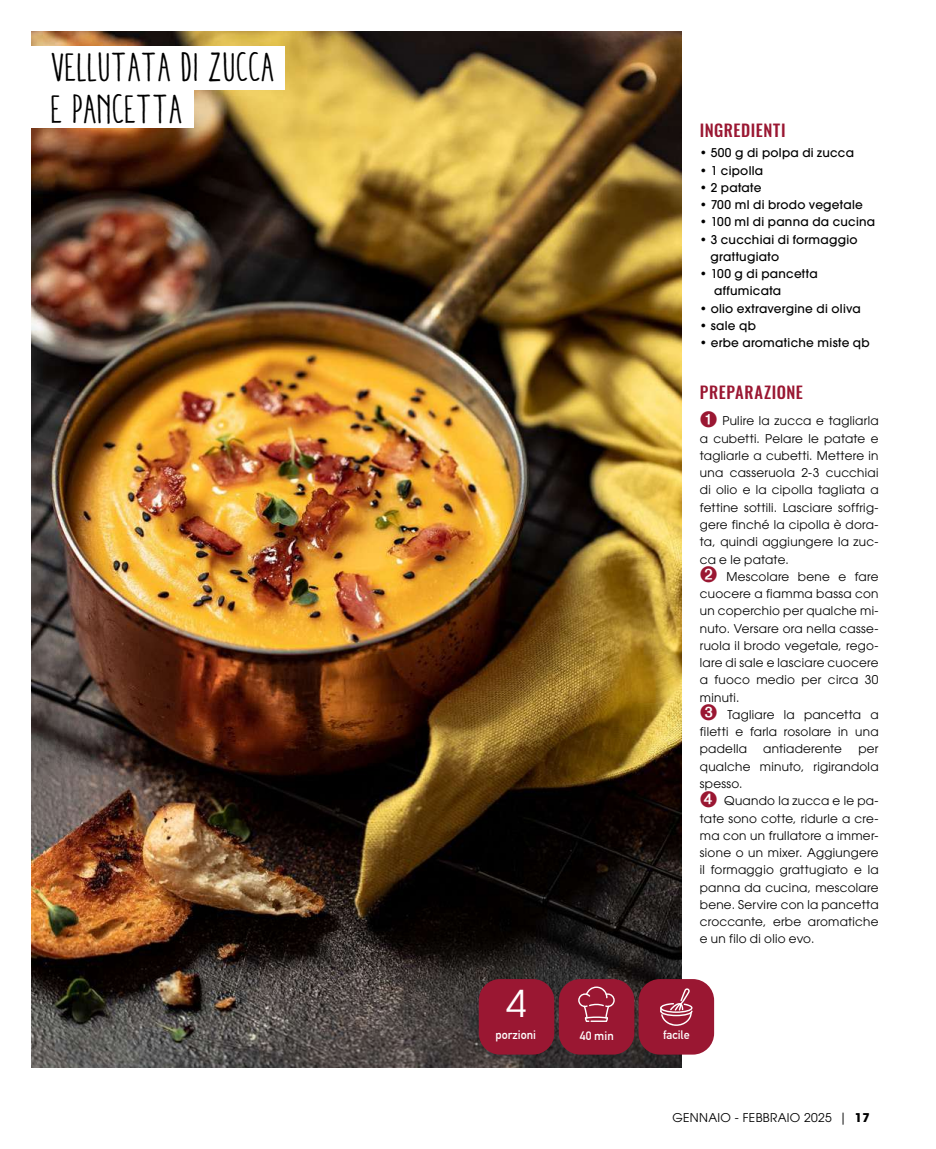
<style>
.page{position:relative;width:936px;height:1149px;background:#fff}
.page>*{position:absolute;margin:0;border:0;box-sizing:border-box;transform-origin:0 0}
.t1{font:condensed 40.5px/42px "Aracne";color:#000}
.t2{font:37.05px "Avant Garde LT";color:#fff}
.t3{font:500 16.5px "Oswald";letter-spacing:.035em;color:#9a1732}
.t4{font:12px/17.2px "ITC Avant Garde Std";letter-spacing:.025em;color:#000}
.t5{font:500 12px/17.2px "ITC Avant Garde Std";letter-spacing:.025em;color:#000}
.t6{font:700 12px "DIN Alternate";color:#fff}
.s1{color:#9a1732}
.s2{font-weight:700}
</style>
<div class="page">
<img style="left:32px;top:31px;width:649px;height:1036px">
<div style="left:28px;top:46px;width:257px;height:43px;background:#fff"></div>
<div style="left:28px;top:87px;width:166px;height:41px;background:#fff"></div>
<div style="left:638px;top:978px;width:76px;height:76px;background:#9a1732;border-radius:21px"></div>
<svg style="left:660px;top:988px;width:32px;height:37px"></svg>
<div style="left:478px;top:978px;width:76px;height:76px;background:#9a1732;border-radius:21px"></div>
<div style="left:558px;top:978px;width:76px;height:76px;background:#9a1732;border-radius:21px"></div>
<svg style="left:578px;top:986px;width:36px;height:35px"></svg>
<h1 class="t1" style="left:52px;top:45px;width:225px">VELLUTATA DI ZUCCA<br>E PANCETTA</h1>
<h3 class="t3" style="left:699px;top:119px;width:87px">INGREDIENTI</h3>
<p class="t5" style="left:699px;top:144px;width:156px">• 500 g di polpa di zucca</p>
<p class="t5" style="left:699px;top:161px;width:65px">• 1 cipolla</p>
<p class="t5" style="left:699px;top:179px;width:63px">• 2 patate</p>
<p class="t5" style="left:699px;top:196px;width:164px">• 700 ml di brodo vegetale</p>
<p class="t5" style="left:699px;top:213px;width:177px">• 100 ml di panna da cucina</p>
<p class="t5" style="left:710px;top:230px;width:149px;text-indent:-11px">• 3 cucchiai di formaggio grattugiato</p>
<p class="t5" style="left:714px;top:265px;width:105px;text-indent:-14px">• 100 g di pancetta affumicata</p>
<p class="t5" style="left:699px;top:299px;width:162px">• olio extravergine di oliva</p>
<p class="t5" style="left:699px;top:317px;width:58px">• sale qb</p>
<p class="t5" style="left:699px;top:334px;width:171px">• erbe aromatiche miste qb</p>
<h3 class="t3" style="left:699px;top:380px;width:104px">PREPARAZIONE</h3>
<p class="t4" style="left:699px;top:412px;width:180px"><span class="s1">➊</span> Pulire la zucca e tagliarla a cubetti. Pelare le patate e tagliarle a cubetti. Mettere in una casseruola 2-3 cucchiai di olio e la cipolla tagliata a fettine sottili. Lasciare soffrig&shy;gere finché la cipolla è dora&shy;ta, quindi aggiungere la zuc&shy;ca e le patate.<br><span class="s1">➋</span> Mescolare bene e fare cuocere a fiamma bassa con un coperchio per qualche mi&shy;nuto. Versare ora nella casse&shy;ruola il brodo vegetale, rego&shy;lare di sale e lasciare cuocere a fuoco medio per circa 30 minuti.<br><span class="s1">➌</span> Tagliare la pancetta a filetti e farla rosolare in una padella</p>
<p class="t4" style="left:763px;top:740px;width:80px">antiaderente</p>
<p class="t4" style="left:699px;top:740px;width:180px;text-indent:158px">per qualche minuto, rigirandola spesso.<br><span class="s1">➍</span> Quando la zucca e le pa&shy;tate sono cotte, ridurle a cre&shy;ma con un frullatore a immer&shy;sione o un mixer. Aggiungere il formaggio grattugiato e la panna da cucina, mescolare bene. Servire con la pancetta croccante, erbe aromatiche e un filo di olio evo.</p>
<h2 class="t2" style="left:506px;top:981px;width:22px">4</h2>
<p class="t6" style="left:495px;top:1025px;width:42px">porzioni</p>
<p class="t6" style="left:663px;top:1025px;width:28px">facile</p>
<p class="t6" style="left:580px;top:1025px;width:35px">40 min</p>
<p class="t4" style="left:672px;top:1108px;width:199px">GENNAIO - FEBBRAIO 2025 | <span class="s2">17</span></p>
</div>
